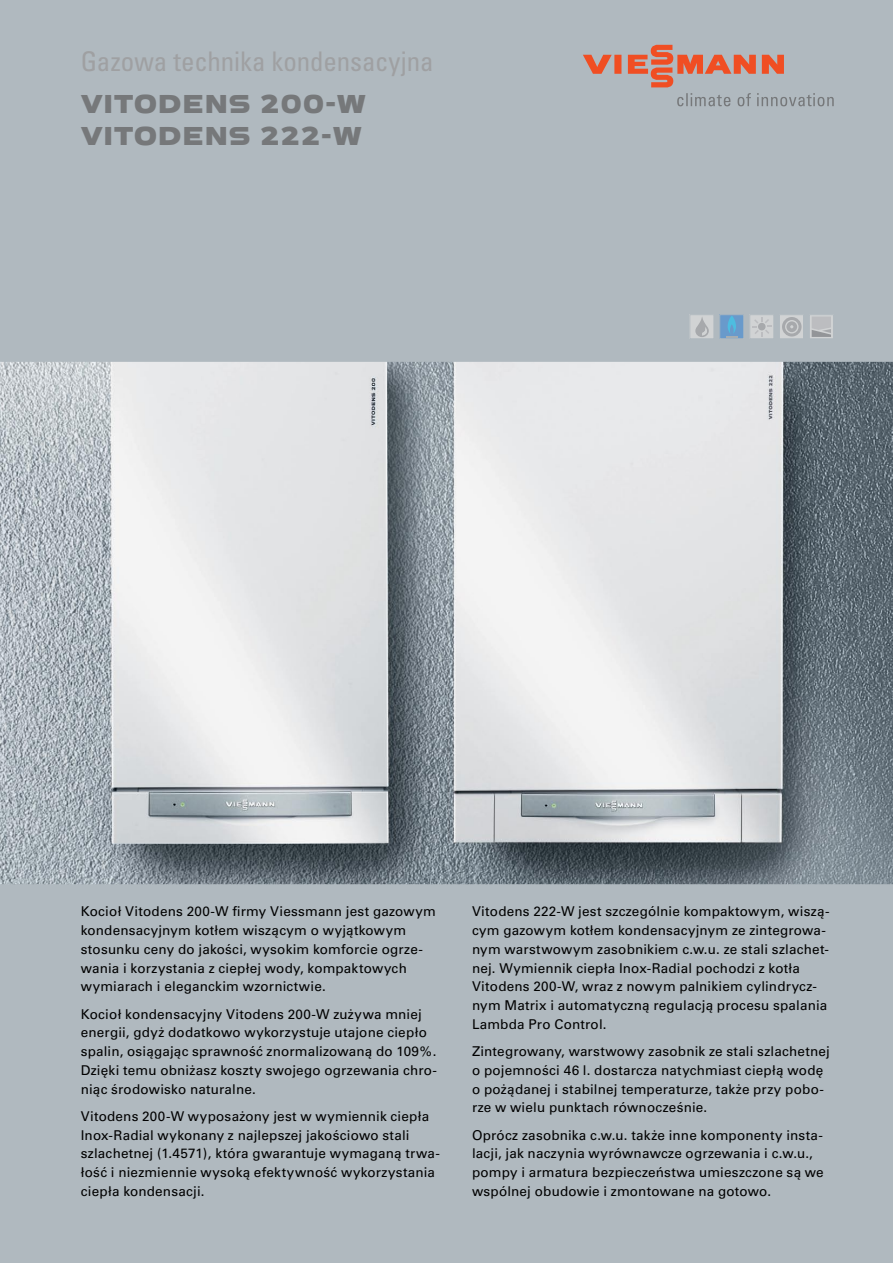
<style>
.page{position:relative;width:893px;height:1263px;background:#b0b9bf}
.page>*{position:absolute;margin:0;border:0;box-sizing:border-box;transform-origin:0 0}
.t1{font:condensed 27px "Univers CE";letter-spacing:-.005em;color:#9fa0a2}
.t2{font:27px "VIESSMANN Normal";color:#76787a}
.t3{font:500 13.5px/18.8px "Univers CE";letter-spacing:.015em;color:#000}
</style>
<div class="page">
<svg style="left:583px;top:45px;width:251px;height:61px"></svg>
<svg style="left:811px;top:316px;width:21px;height:21px"></svg>
<svg style="left:812px;top:316px;width:19px;height:21px"></svg>
<div style="left:809px;top:314px;width:25px;height:25px;border:1px solid #b0b9bf"></div>
<div style="left:750px;top:315px;width:24px;height:24px;background:#d1d3d4"></div>
<svg style="left:752px;top:317px;width:19px;height:19px"></svg>
<div style="left:749px;top:314px;width:25px;height:25px;border:1px solid #b0b9bf"></div>
<div style="left:779px;top:315px;width:24px;height:24px;background:#d1d3d4"></div>
<svg style="left:782px;top:317px;width:19px;height:19px"></svg>
<div style="left:779px;top:314px;width:25px;height:25px;border:1px solid #b0b9bf"></div>
<div style="left:720px;top:315px;width:24px;height:24px;background:#699acb"></div>
<svg style="left:726px;top:316px;width:12px;height:21px"></svg>
<div style="left:719px;top:314px;width:25px;height:25px;border:1px solid #b0b9bf"></div>
<div style="left:690px;top:315px;width:24px;height:24px;background:#d1d3d4"></div>
<svg style="left:695px;top:317px;width:14px;height:20px"></svg>
<div style="left:690px;top:314px;width:24px;height:25px;border:1px solid #b0b9bf"></div>
<svg style="left:0;top:361px;width:893px;height:524px;background:#bdc1c5"></svg>
<p class="t1" style="left:81px;top:47px;width:354px">Gazowa technika kondensacyjna</p>
<p class="t2" style="left:81px;top:86px;width:287px">VITODENS 200-W</p>
<p class="t2" style="left:81px;top:118px;width:283px">VITODENS 222-W</p>
<p class="t3" style="left:81px;top:902px;width:357px">Kocioł Vitodens 200-W firmy Viessmann- jest gazowym konden-sacyjnym kotłem wiszącym o wyjątko-wym stosun- ku ceny do jakości, wysokim komforcie ogrze&shy;wania i korzys-tania z ciepłej wody, kompaktowych wymiarach i eleganckim wzornictwie.</p>
<p class="t3" style="left:81px;top:1005px;width:358px">Kocioł kondensacyjny Vitodens 200-W zużywa mniej energii, gdyż dodatkowo wykorzystuje utajone ciepło spalin, osiągając sprawność znormalizowaną do 109%.<br>Dzięki temu obniżasz koszty swojego ogrzewania chro&shy;niąc środowisko naturalne.</p>
<p class="t3" style="left:81px;top:1107px;width:361px">Vitodens 200-W wyposażony jest w wymiennik ciepła Inox-Radial wykonany z najlepszej jakościowo stali szlachetnej (1.4571), która gwarantuje wymaganą trwa&shy;łość i niezmiennie wysoką efektywność wykorzystania ciepła kondensacji.</p>
<p class="t3" style="left:472px;top:902px;width:359px">Vitodens 222-W jest szczególnie kompaktowym, wiszą&shy;cym gazowym kotłem kondensacyjnym ze zintegrowa&shy;nym warstwowym zasobnikiem c.w.u. ze stali szlachet&shy;nej. Wymiennik ciepła Inox-Radial pochodzi z kotła Vitodens 200-W, wraz z nowym palnikiem cylindrycz&shy;nym Matrix i automatyczną regulacją procesu spalania Lambda Pro Control.</p>
<p class="t3" style="left:472px;top:1042px;width:359px">Zintegrowany, warstwowy zasobnik ze stali szlachetnej o pojemności 46 l. dostarcza natychmiast ciepłą wodę o pożądanej i stabilnej temperaturze, także przy pobo&shy;rze w wielu punktach równocześnie.</p>
<p class="t3" style="left:472px;top:1126px;width:353px">Oprócz zasobnika c.w.u. także inne komponenty insta&shy;lacji, jak naczynia wyrównawcze ogrzewania i c.w.u., pompy i armatura bezpieczeństwa umieszczone są we wspólnej obudowie i zmontowane na gotowo.</p>
</div>
